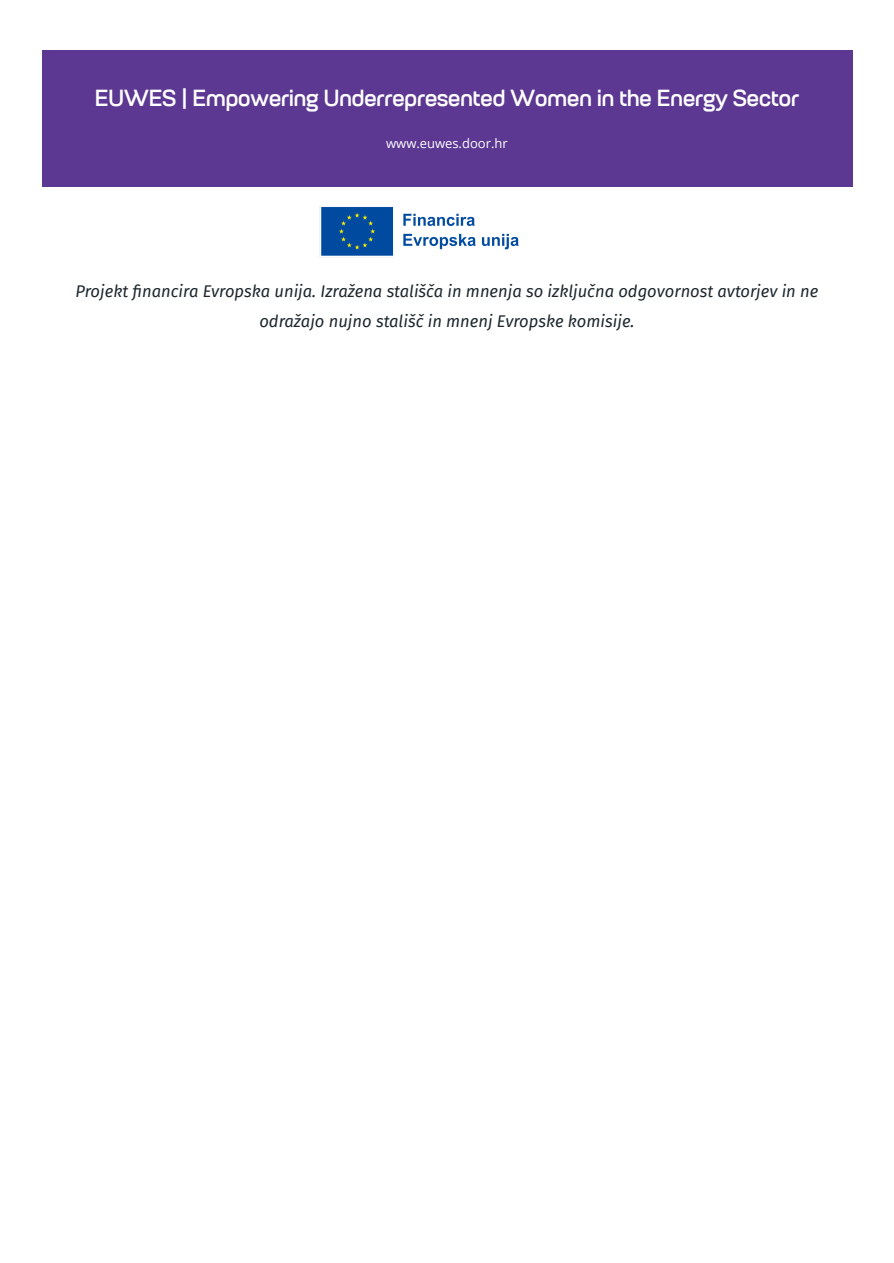
<style>
.page{position:relative;width:894px;height:1263px;background:#fff}
.page>*{position:absolute;margin:0;border:0;box-sizing:border-box;transform-origin:0 0}
.t1{font:600 22.65px "Petrov Sans";color:#fff}
.t2{font:italic 16.5px/30.3px "Fira Sans";color:#1d272d;text-align:center}
.t3{font:12.9px "Open Sans";color:#fff}
</style>
<div class="page">
<div style="left:42px;top:51px;width:810px;height:136px;background:#5c3892"></div>
<img style="left:319px;top:206px;width:200px;height:52px">
<p class="t1" style="left:95px;top:84px;width:705px">EUWES | Empowering Underrepresented Women in the Energy Sector</p>
<p class="t3" style="left:386px;top:135px;width:123px">www.euwes.door.hr</p>
<h3 class="t2" style="left:76px;top:276px;width:744px">Projekt fi nancira Evropska unija. Izražena stališča in mnenja so izključna odgovornost avtorjev in ne odražajo nujno stališč in mnenj Evropske komisije.</h3>
</div>
